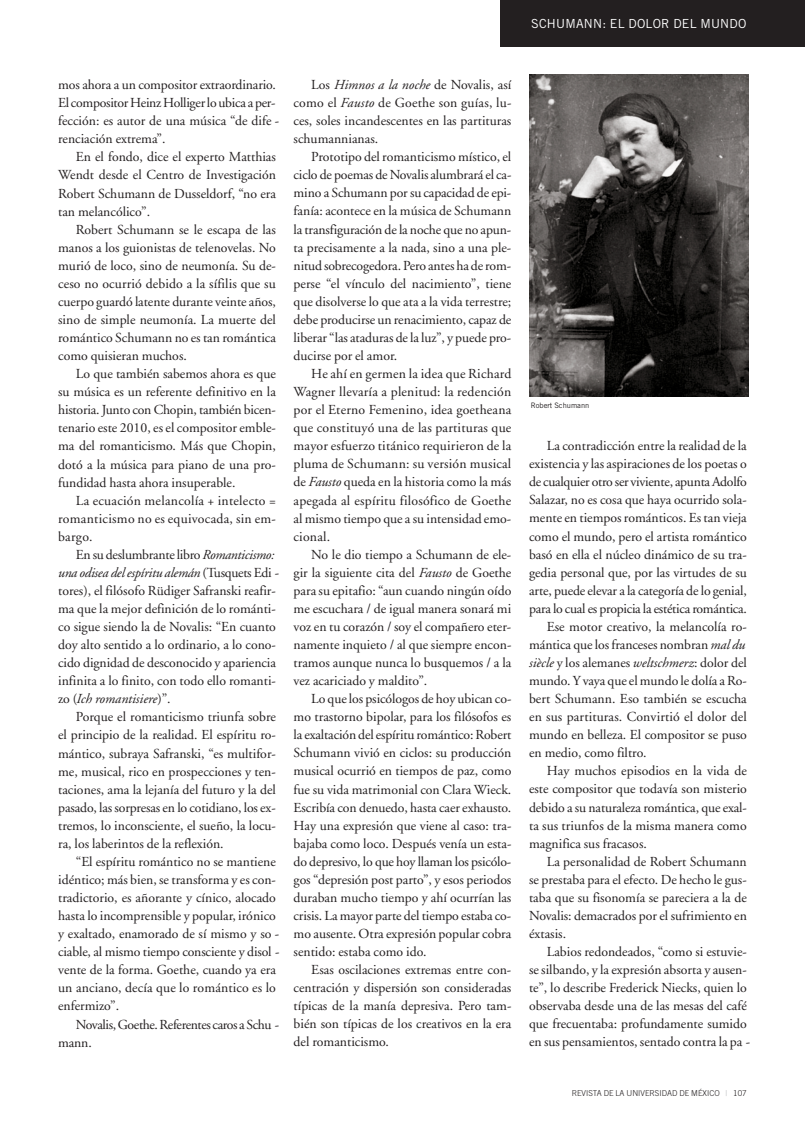
<style>
.page{position:relative;width:805px;height:1142px;background:#fff}
.page>*{position:absolute;margin:0;border:0;box-sizing:border-box;transform-origin:0 0}
.t1{font:13.75px/18px "Adobe Garamond";color:#231f20;text-align:justify}
.t2{font:13.75px "Adobe Garamond";letter-spacing:-.02em;color:#231f20}
.t3{font:13.75px/18px "Adobe Garamond";letter-spacing:-.03em;color:#231f20}
.t4{font:12.5px "Trade Gothic";letter-spacing:.02em;color:#fff}
.t5{font:300 8.12px "Trade Gothic";color:#231f20}
.t6{font:7.5px "Trade Gothic";color:#231f20}
.s1{font-style:italic}
.s2{font-weight:400;color:#bcbdc0}
</style>
<div class="page">
<div style="left:500px;top:0;width:305px;height:46px;background:#231f20"></div>
<img style="left:529px;top:75px;width:219px;height:321px">
<p class="t4" style="left:531px;top:19px;width:217px">SCHUMANN: EL DOLOR DEL MUNDO</p>
<p class="t1" style="left:58px;top:77px;width:223px;text-align:left">mos aho ra a un compositor extraordinario.<br>El com positor Heinz Holliger lo ubica a per - fección: es autor de una música “de di fe - renciación extrema”.</p>
<p class="t1" style="left:58px;top:149px;width:219px;text-indent:18px">En el fondo, dice el experto Matthias Wendt desde el Centro de Investigación Robert Schumann de Dusseldorf, “no era tan melancólico”.</p>
<p class="t1" style="left:58px;top:221px;width:219px;text-indent:18px">Robert Schumann se le escapa de las manos a los guionistas de telenovelas. No murió de loco, sino de neumonía. Su de - ceso no ocurrió debido a la sífilis que su cuerpo guardó latente durante veinte años, sino de simple neumonía. La muerte del ro mántico Schumann no es tan romántica co mo quisieran muchos.</p>
<p class="t1" style="left:58px;top:366px;width:219px;text-indent:18px">Lo que también sabemos ahora es que su música es un referente definitivo en la historia. Junto con Chopin, también bi cen - tenario este 2010, es el compositor em ble - ma del romanticismo. Más que Chopin, dotó a la música para piano de una pro&shy;fundidad hasta ahora insuperable.</p>
<p class="t1" style="left:58px;top:492px;width:219px;text-indent:18px">La ecuación melancolía + intelecto = ro manticismo no es equivocada, sin em - bargo.</p>
<p class="t1" style="left:58px;top:546px;width:223px;text-align:left;text-indent:18px">En su deslumbrante libro <span class="s1">Romanticismo: una odisea del espíritu alemán</span> (Tusquets Edi - tores), el filósofo Rüdiger Safranski reafir&shy;ma que la mejor definición de lo románti&shy;co sigue siendo la de Novalis: “En cuanto doy alto sentido a lo ordinario, a lo cono&shy;cido dignidad de desconocido y apariencia infinita a lo finito, con todo ello romanti&shy;zo (<span class="s1">Ich romantisiere</span>)”.</p>
<p class="t1" style="left:58px;top:709px;width:219px;text-indent:18px">Porque el romanticismo triunfa sobre el principio de la realidad. El espíritu ro - mántico, subraya Safranski, “es multifor&shy;me, musical, rico en prospecciones y ten&shy;taciones, ama la lejanía del futuro y la del pasado, las sorpresas en lo cotidiano, los ex - tremos, lo inconsciente, el sueño, la locu&shy;ra, los laberintos de la reflexión.</p>
<p class="t1" style="left:58px;top:853px;width:223px;text-align:left;text-indent:18px">“El espíritu romántico no se mantiene idéntico; más bien, se transforma y es con&shy;tradictorio, es añorante y cínico, alocado hasta lo incomprensible y popular, irónico y exaltado, enamorado de sí mismo y so - ciable, al mismo tiempo consciente y disol - vente de la forma. Goethe, cuando ya era un anciano, decía que lo romántico es lo enfermizo”.</p>
<p class="t3" style="left:58px;top:1016px;width:222px;text-indent:18px">Novalis, Goethe. Referentes caros a Schu - mann.</p>
<p class="t1" style="left:293px;top:77px;width:219px;text-indent:18px">Los <span class="s1">Himnos a la noche</span> de Novalis, así como el <span class="s1">Fausto</span> de Goethe son guías, lu - ces, soles incandescentes en las partituras schumannianas.</p>
<p class="t1" style="left:294px;top:149px;width:219px;text-indent:18px">Prototipo del romanticismo místico, el ciclo de poemas de Novalis alumbrará el ca - mino a Schumann por su capacidad de epi - fanía: acontece en la música de Schumann la transfiguración de la noche que no apun - ta precisamente a la nada, sino a una ple&shy;nitud sobrecogedora. Pero antes ha de rom - perse “el vínculo del nacimiento”, tiene que disolverse lo que ata a la vida terrestre; debe producirse un renacimiento, capaz de liberar “las ataduras de la luz”, y puede pro - ducirse por el amor.</p>
<p class="t1" style="left:293px;top:366px;width:219px;text-indent:18px">He ahí en germen la idea que Richard Wagner llevaría a plenitud: la redención por el Eterno Femenino, idea goetheana que constituyó una de las partituras que ma yor esfuerzo titánico requirieron de la pluma de Schumann: su versión musical de <span class="s1">Fausto</span> queda en la historia como la más apegada al espíritu filosófico de Goethe al mismo tiempo que a su intensidad emo - cional.</p>
<p class="t1" style="left:293px;top:546px;width:219px;text-indent:18px">No le dio tiempo a Schumann de ele&shy;gir la siguiente cita del <span class="s1">Fausto</span> de Goethe para su epitafio: “aun cuando ningún oído me escuchara / de igual manera sonará mi voz en tu corazón / soy el compañero eter&shy;namente inquieto / al que siempre encon&shy;tramos aunque nunca lo busquemos / a la vez acariciado y maldito”.</p>
<p class="t1" style="left:294px;top:691px;width:219px;text-indent:18px">Lo que los psicólogos de hoy ubican co - mo trastorno bipolar, para los filósofos es la exaltación del espíritu romántico: Robert Schumann vivió en ciclos: su producción musical ocurrió en tiempos de paz, como fue su vida matrimonial con Clara Wieck.<br>Escribía con denuedo, hasta caer exhausto.<br>Hay una expresión que viene al caso: tra&shy;bajaba como loco. Después venía un esta&shy;do depresivo, lo que hoy llaman los psicólo&shy;gos “depresión post parto”, y esos periodos duraban mucho tiempo y ahí ocurrían las crisis. La mayor parte del tiempo estaba co - mo ausente. Otra expresión popular cobra sentido: estaba como ido.</p>
<p class="t1" style="left:294px;top:961px;width:219px;text-indent:18px">Esas oscilaciones extremas entre con&shy;centración y dispersión son consideradas típicas de la manía depresiva. Pero tam&shy;bién son típicas de los creativos en la era del romanticismo.</p>
<p class="t6" style="left:531px;top:402px;width:60px">Robert Schumann</p>
<p class="t1" style="left:547px;top:438px;width:201px">La contradicción entre la realidad de la</p>
<p class="t1" style="left:529px;top:456px;width:219px">existencia y las aspiraciones de los poetas o</p>
<p class="t2" style="left:529px;top:476px;width:219px">de cualquier otro ser viviente, apunta Adolfo</p>
<p class="t1" style="left:529px;top:492px;width:219px">Salazar, no es cosa que haya ocurrido so la -</p>
<p class="t1" style="left:529px;top:510px;width:219px">mente en tiempos románticos. Es tan vieja</p>
<p class="t1" style="left:529px;top:528px;width:219px">como el mundo, pero el artista romántico</p>
<p class="t1" style="left:529px;top:546px;width:219px">basó en ella el núcleo dinámico de su tra-</p>
<p class="t1" style="left:529px;top:564px;width:219px">gedia personal que, por las virtudes de su</p>
<p class="t1" style="left:529px;top:582px;width:219px">arte, puede elevar a la categoría de lo genial,</p>
<p class="t2" style="left:529px;top:603px;width:219px">para lo cual es propicia la estética romántica.</p>
<p class="t1" style="left:547px;top:618px;width:201px">Ese motor creativo, la melancolía ro -</p>
<p class="t1" style="left:529px;top:636px;width:218px">mántica que los franceses nombran <span class="s1">mal du</span></p>
<p class="t1" style="left:529px;top:654px;width:219px"><span class="s1">siècle</span> y los alemanes <span class="s1">weltschmerz</span>: dolor del</p>
<p class="t1" style="left:529px;top:673px;width:219px">mundo. Y vaya que el mundo le dolía a Ro -</p>
<p class="t1" style="left:529px;top:691px;width:219px">bert Schumann. Eso también se escucha</p>
<p class="t1" style="left:529px;top:709px;width:219px">en sus partituras. Convirtió el dolor del</p>
<p class="t1" style="left:529px;top:727px;width:219px">mundo en belleza. El compositor se puso</p>
<p class="t1" style="left:529px;top:745px;width:119px">en medio, como filtro.</p>
<p class="t1" style="left:547px;top:763px;width:201px">Hay muchos episodios en la vida de</p>
<p class="t1" style="left:529px;top:781px;width:219px">este compositor que todavía son misterio</p>
<p class="t1" style="left:529px;top:799px;width:219px">debido a su naturaleza romántica, que exal-</p>
<p class="t1" style="left:529px;top:817px;width:219px">ta sus triunfos de la misma manera como</p>
<p class="t1" style="left:529px;top:835px;width:119px">magnifica sus fracasos.</p>
<p class="t1" style="left:547px;top:853px;width:201px">La personalidad de Robert Schumann</p>
<p class="t1" style="left:529px;top:871px;width:219px">se prestaba para el efecto. De hecho le gus-</p>
<p class="t1" style="left:529px;top:889px;width:219px">taba que su fisonomía se pareciera a la de</p>
<p class="t1" style="left:529px;top:907px;width:219px">Novalis: demacrados por el sufrimiento en</p>
<p class="t1" style="left:529px;top:925px;width:39px">éxtasis.</p>
<p class="t1" style="left:547px;top:943px;width:202px">Labios redondeados, “como si estuvie-</p>
<p class="t1" style="left:529px;top:961px;width:219px">se silbando, y la expresión absorta y ausen-</p>
<p class="t1" style="left:529px;top:979px;width:219px">te”, lo describe Frederick Niecks, quien lo</p>
<p class="t1" style="left:529px;top:997px;width:219px">observaba desde una de las mesas del café</p>
<p class="t1" style="left:529px;top:1016px;width:219px">que frecuentaba: profundamente sumido</p>
<p class="t1" style="left:529px;top:1034px;width:223px">en sus pensamientos, sentado contra la pa -</p>
<p class="t5" style="left:571px;top:1089px;width:177px">REVISTA DE LA UNIVERSIDAD DE MÉXICO <span class="s2">|</span> 107</p>
</div>
